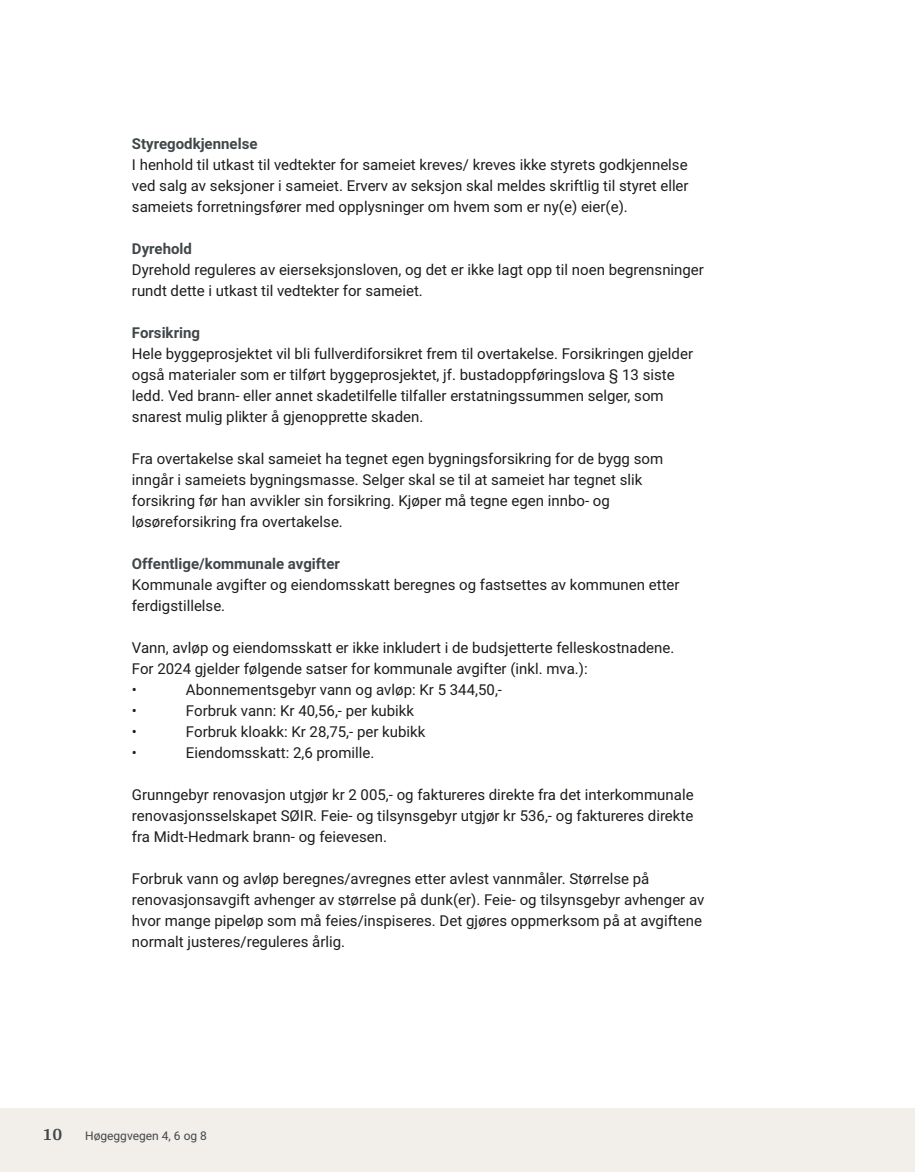
<style>
.page{position:relative;width:915px;height:1172px;background:#fff}
.page>*{position:absolute;margin:0;border:0;box-sizing:border-box;transform-origin:0 0}
.t1{font:700 18px "Arya";color:#414749}
.t2{font:15px/21px "Roboto";color:#1d1d1b}
.t3{font:700 15px "Roboto";color:#414749}
.t4{font:12px "Roboto";color:#414749}
</style>
<div class="page">
<div style="left:0;top:1108px;width:914px;height:64px;background:#f2eeea"></div>
<p class="t3" style="left:132px;top:133px;width:127px">Styregodkjennelse</p>
<p class="t2" style="left:132px;top:153px;width:558px;text-align:justify">I henhold til utkast til vedtekter for sameiet kreves/ kreves ikke styrets godkjennelse ved salg av seksjoner i sameiet. Erverv av seksjon skal meldes skriftlig til styret eller sameiets forretningsfører med opplysninger om hvem som er ny(e) eier(e).</p>
<p class="t3" style="left:132px;top:238px;width:62px">Dyrehold</p>
<p class="t2" style="left:132px;top:258px;width:573px">Dyrehold reguleres av eierseksjonsloven, og det er ikke lagt opp til noen begrensninger rundt dette i utkast til vedtekter for sameiet.</p>
<p class="t3" style="left:132px;top:322px;width:70px">Forsikring</p>
<p class="t2" style="left:132px;top:342px;width:562px">Hele byggeprosjektet vil bli fullverdiforsikret frem til overtakelse. Forsikringen gjelder også materialer som er tilført byggeprosjektet, jf. bustadoppføringslova § 13 siste ledd. Ved brann‑ eller annet skadetilfelle tilfaller erstatningssummen selger, som snarest mulig plikter å gjenopprette skaden.</p>
<p class="t2" style="left:132px;top:447px;width:532px">Fra overtakelse skal sameiet ha tegnet egen bygningsforsikring for de bygg som inngår i sameiets bygningsmasse. Selger skal se til at sameiet har tegnet slik forsikring før han avvikler sin forsikring. Kjøper må tegne egen innbo‑ og løsøreforsikring fra overtakelse.</p>
<p class="t3" style="left:132px;top:553px;width:209px">Offentlige/kommunale avgifter</p>
<p class="t2" style="left:132px;top:573px;width:549px">Kommunale avgifter og eiendomsskatt beregnes og fastsettes av kommunen etter ferdigstillelse.</p>
<p class="t2" style="left:132px;top:636px;width:543px">Vann, avløp og eiendomsskatt er ikke inkludert i de budsjetterte felleskostnadene.<br>For 2024 gjelder følgende satser for kommunale avgifter (inkl. mva.):<br>•</p>
<p class="t2" style="left:186px;top:678px;width:317px">Abonnementsgebyr vann og avløp: Kr 5 344,50,‑</p>
<p class="t2" style="left:132px;top:699px;width:7px">•</p>
<p class="t2" style="left:186px;top:699px;width:230px">Forbruk vann: Kr 40,56,‑ per kubikk</p>
<p class="t2" style="left:132px;top:720px;width:7px">•</p>
<p class="t2" style="left:186px;top:720px;width:241px">Forbruk kloakk: Kr 28,75,‑ per kubikk</p>
<p class="t2" style="left:132px;top:741px;width:7px">•</p>
<p class="t2" style="left:186px;top:741px;width:190px">Eiendomsskatt: 2,6 promille.</p>
<p class="t2" style="left:132px;top:783px;width:563px;text-align:justify">Grunngebyr renovasjon utgjør kr 2 005,‑ og faktureres direkte fra det interkommunale renovasjonsselskapet SØIR. Feie‑ og tilsynsgebyr utgjør kr 536,‑ og faktureres direkte fra Midt‑Hedmark brann‑ og feievesen.</p>
<p class="t2" style="left:132px;top:867px;width:573px">Forbruk vann og avløp beregnes/avregnes etter avlest vannmåler. Størrelse på renovasjonsavgift avhenger av størrelse på dunk(er). Feie‑ og tilsynsgebyr avhenger av hvor mange pipeløp som må feies/inspiseres. Det gjøres oppmerksom på at avgiftene normalt justeres/reguleres årlig.</p>
<p class="t1" style="left:43px;top:1123px;width:21px">10</p>
<p class="t4" style="left:85px;top:1127px;width:123px">Høgeggvegen 4, 6 og 8</p>
</div>
